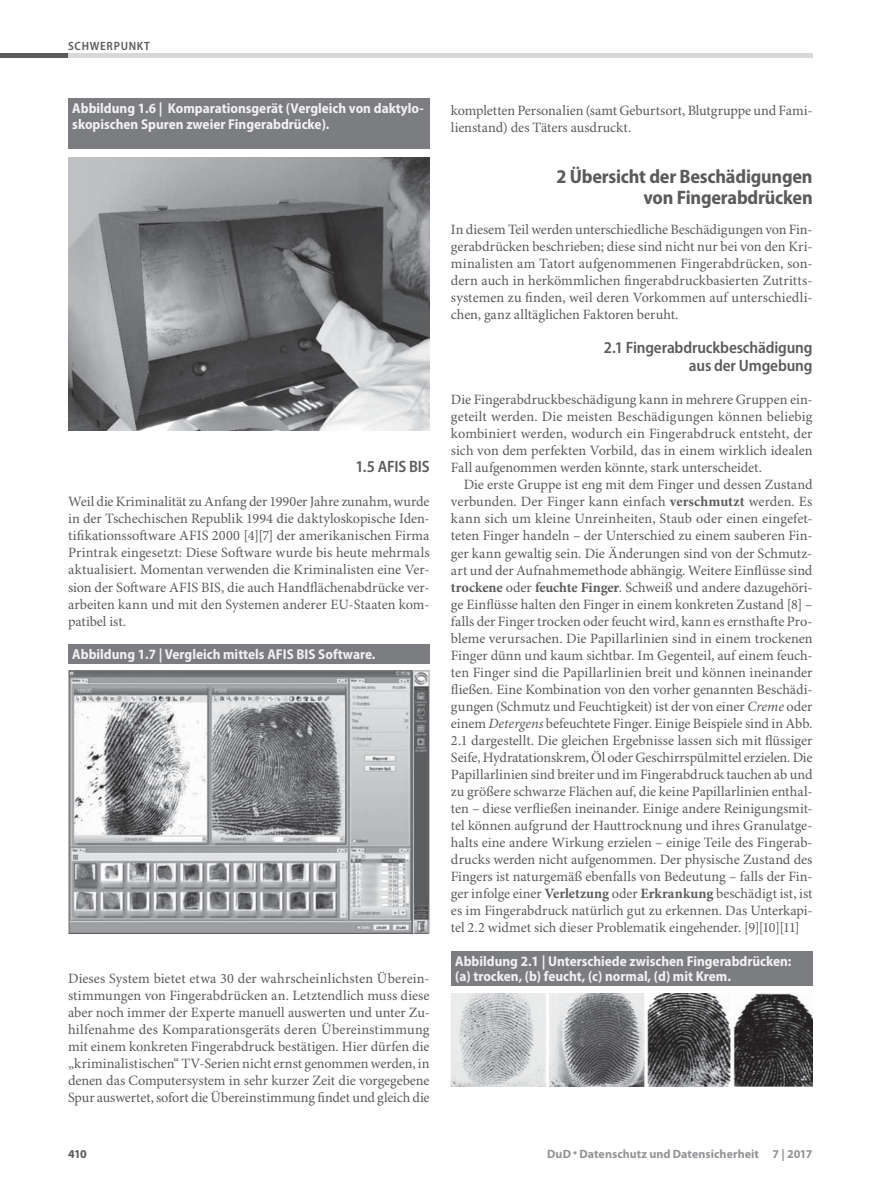
<style>
.page{position:relative;width:893px;height:1187px;background:#fff}
.page>*{position:absolute;margin:0;border:0;box-sizing:border-box;transform-origin:0 0}
.t1{font:700 semi-condensed 19.5px/21px "Myriad Pro";letter-spacing:-.01em;color:#5a5b5d;text-align:right}
.t2{font:600 semi-condensed 16.5px/18px "Myriad Pro";letter-spacing:-.01em;color:#5a5b5d;text-align:right}
.t3{font:14.25px/17px "Minion Pro";letter-spacing:-.005em;color:#5a5b5d;text-align:justify}
.t4{font:700 semi-condensed 14.25px/15.8px "Myriad Pro";color:#f1f1f2}
.t5{font:700 12px "Myriad Pro";letter-spacing:.005em;color:#929497}
.t6{font:600 semi-condensed 12px "Myriad Pro";letter-spacing:.06em;color:#5a5b5d}
.t7{font:700 12px "Myriad Pro";color:#5a5b5d}
.s1{font-weight:700}
.s2{font-style:italic}
</style>
<div class="page">
<div style="left:68px;top:644px;width:361px;height:19px;background:#7c7d80"></div>
<img style="left:68px;top:671px;width:361px;height:262px">
<div style="left:451px;top:950px;width:361px;height:35px;background:#7c7d80"></div>
<img style="left:451px;top:993px;width:361px;height:93px">
<div style="left:68px;top:98px;width:361px;height:51px;background:#7c7d80"></div>
<img style="left:68px;top:157px;width:361px;height:274px">
<div style="left:0;top:53px;width:68px;height:5px;background:#5a5b5d"></div>
<div style="left:68px;top:53px;width:744px;height:5px;background:#d7d8da"></div>
<p class="t6" style="left:68px;top:41px;width:83px">SCHWERPUNKT</p>
<p class="t4" style="left:72px;top:101px;width:353px">Abbildung 1.6 | Komparationsgerät (Vergleich von daktylo&shy;skopischen Spuren zweier Fingerabdrücke).</p>
<p class="t2" style="left:355px;top:459px;width:76px">1.5 AFIS BIS</p>
<p class="t3" style="left:68px;top:494px;width:363px">Weil die Kriminalität zu Anfang der 1990er Jahre zunahm, wurde in der Tschechischen Republik 1994 die daktyloskopische Iden&shy;tifikationssoftware AFIS 2000 [4][7] der amerikanischen Firma Printrak eingesetzt: Diese Software wurde bis heute mehrmals aktualisiert. Momentan verwenden die Kriminalisten eine Ver&shy;sion der Software AFIS BIS, die auch Handflächenabdrücke ver&shy;arbeiten kann und mit den Systemen anderer EU-Staaten kom&shy;patibel ist.</p>
<p class="t4" style="left:72px;top:647px;width:305px">Abbildung 1.7 | Vergleich mittels AFIS BIS Software.</p>
<p class="t3" style="left:68px;top:971px;width:363px">Dieses System bietet etwa 30 der wahrscheinlichsten Überein&shy;stimmungen von Fingerabdrücken an. Letztendlich muss diese aber noch immer der Experte manuell auswerten und unter Zu&shy;hilfenahme des Komparationsgeräts deren Übereinstimmung mit einem konkreten Fingerabdruck bestätigen. Hier dürfen die „kriminalistischen“ TV-Serien nicht ernst genommen werden, in denen das Computersystem in sehr kurzer Zeit die vorgegebene Spur auswertet, sofort die Übereinstimmung findet und gleich die</p>
<p class="t3" style="left:451px;top:103px;width:363px">kompletten Personalien (samt Geburtsort, Blutgruppe und Fami&shy;lienstand) des Täters ausdruckt.</p>
<h1 class="t1" style="left:556px;top:167px;width:258px">2 Übersicht der Beschädigungen von Fingerabdrücken</h1>
<p class="t3" style="left:451px;top:222px;width:363px">In diesem Teil werden unterschiedliche Beschädigungen von Fin&shy;gerabdrücken beschrieben; diese sind nicht nur bei von den Kri&shy;minalisten am Tatort aufgenommenen Fingerabdrücken, son&shy;dern auch in herkömmlichen fingerabdruckbasierten Zutritts&shy;systemen zu finden, weil deren Vorkommen auf unterschiedli&shy;chen, ganz alltäglichen Faktoren beruht.</p>
<p class="t2" style="left:604px;top:340px;width:210px">2.1 Fingerabdruckbeschädigung aus der Umgebung</p>
<p class="t3" style="left:451px;top:392px;width:363px">Die Fingerabdruckbeschädigung kann in mehrere Gruppen ein&shy;geteilt werden. Die meisten Beschädigungen können beliebig kombiniert werden, wodurch ein Fingerabdruck entsteht, der sich von dem perfekten Vorbild, das in einem wirklich idealen Fall aufgenommen werden könnte, stark unterscheidet.</p>
<p class="t3" style="left:451px;top:477px;width:363px;text-indent:13px">Die erste Gruppe ist eng mit dem Finger und dessen Zustand verbunden. Der Finger kann einfach <span class="s1">verschmutzt</span> werden. Es kann sich um kleine Unreinheiten, Staub oder einen eingefet&shy;teten Finger handeln – der Unterschied zu einem sauberen Fin&shy;ger kann gewaltig sein. Die Änderungen sind von der Schmutz&shy;art und der Aufnahmemethode abhängig. Weitere Einflüsse sind <span class="s1">trockene</span> oder <span class="s1">feuchte Finger</span>. Schweiß und andere dazugehöri&shy;ge Einflüsse halten den Finger in einem konkreten Zustand [8] – falls der Finger trocken oder feucht wird, kann es ernsthafte Pro&shy;bleme verursachen. Die Papillarlinien sind in einem trockenen Finger dünn und kaum sichtbar. Im Gegenteil, auf einem feuch&shy;ten Finger sind die Papillarlinien breit und können ineinander fließen. Eine Kombination von den vorher genannten Beschädi&shy;gungen (Schmutz und Feuchtigkeit) ist der von einer <span class="s2">Creme</span> oder einem <span class="s2">Detergens</span> befeuchtete Finger. Einige Beispiele sind in Abb.<br>2.1 dargestellt. Die gleichen Ergebnisse lassen sich mit flüssiger Seife, Hydratationskrem, Öl oder Geschirrspülmittel erzielen. Die Papillarlinien sind breiter und im Fingerabdruck tauchen ab und zu größere schwarze Flächen auf, die keine Papillarlinien enthal&shy;ten – diese verfließen ineinander. Einige andere Reinigungsmit&shy;tel können aufgrund der Hauttrocknung und ihres Granulatge&shy;halts eine andere Wirkung erzielen – einige Teile des Fingerab&shy;drucks werden nicht aufgenommen. Der physische Zustand des Fingers ist naturgemäß ebenfalls von Bedeutung – falls der Fin&shy;ger infolge einer <span class="s1">Verletzung</span> oder <span class="s1">Erkrankung</span> beschädigt ist, ist es im Fingerabdruck natürlich gut zu erkennen. Das Unterkapi&shy;tel 2.2 widmet sich dieser Problematik eingehender. [9][10][11]</p>
<p class="t4" style="left:455px;top:953px;width:338px">Abbildung 2.1 | Unterschiede zwischen Fingerabdrücken: (a) trocken, (b) feucht, (c) normal, (d) mit Krem.</p>
<p class="t7" style="left:68px;top:1149px;width:20px">410</p>
<p class="t5" style="left:547px;top:1149px;width:267px">DuD • Datenschutz und Datensicherheit 7 | 2017</p>
</div>
